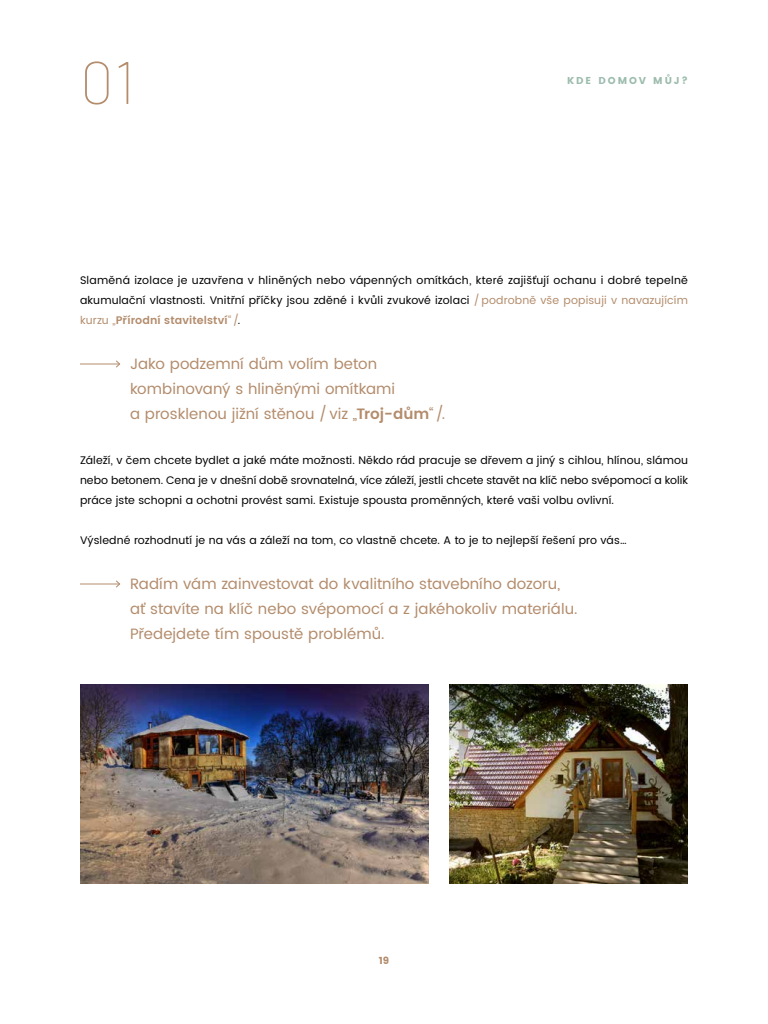
<style>
.page{position:relative;width:768px;height:1024px;background:#fff}
.page>*{position:absolute;margin:0;border:0;box-sizing:border-box;transform-origin:0 0}
.t1{font:100 60px "Barlow";color:#b38c6c}
.t2{font:15px/25px "Poppins";letter-spacing:.005em;color:#b38c6c}
.t3{font:11px/20px "Poppins";letter-spacing:.01em;color:#000;text-align:justify}
.t4{font:700 10px "Poppins";letter-spacing:.205em;color:#9cbcad}
.t5{font:700 10px "Poppins";color:#b38c6c}
.s1{color:#b38c6c}
.s2{font-weight:600;color:#b38c6c}
.s3{font-weight:600}
</style>
<div class="page">
<img style="left:80px;top:684px;width:349px;height:200px">
<img style="left:449px;top:684px;width:239px;height:200px">
<hr style="left:80px;top:364px;width:40px;height:1px;background:#b38c6c">
<svg style="left:115px;top:360px;width:5px;height:8px"></svg>
<hr style="left:80px;top:584px;width:40px;height:1px;background:#b38c6c">
<svg style="left:115px;top:580px;width:5px;height:8px"></svg>
<h1 class="t1" style="left:80px;top:40px;width:57px">01</h1>
<p class="t4" style="left:567px;top:75px;width:122px">KDE DOMOV MŮJ?</p>
<p class="t3" style="left:80px;top:270px;width:609px">Slaměná izolace je uzavřena v hliněných nebo vápenných omítkách, které zajišťují ochanu i dobré tepelně akumulační vlastnosti. Vnitřní příčky jsou zděné i kvůli zvukové izolaci <span class="s1">/podrobně vše popisuji v navazujícím kurzu „</span><span class="s2">Přírodní stavitelství</span><span class="s1">“ /</span>.</p>
<h2 class="t2" style="left:130px;top:352px;width:317px">Jako podzemní dům volím beton kombinovaný s hliněnými omítkami<br>a prosklenou jižní stěnou / viz „<span class="s3">Troj-dům</span>“ /.</h2>
<p class="t3" style="left:80px;top:450px;width:610px">Záleží, v čem chcete bydlet a jaké máte možnosti. Někdo rád pracuje se dřevem a jiný s cihlou, hlínou, slámou nebo betonem. Cena je v dnešní době srovnatelná, více záleží, jestli chcete stavět na klíč nebo svépomocí a kolik práce jste schopni a ochotni provést sami. Existuje spousta proměnných, které vaši volbu ovlivní.</p>
<p class="t3" style="left:80px;top:530px;width:548px">Výsledné rozhodnutí je na vás a záleží na tom, co vlastně chcete. A to je to nejlepší řešení pro vás…</p>
<h2 class="t2" style="left:130px;top:572px;width:449px">Radím vám zainvestovat do kvalitního stavebního dozoru, ať stavíte na klíč nebo svépomocí a z jakéhokoliv materiálu.<br>Předejdete tím spoustě problémů.</h2>
<p class="t5" style="left:379px;top:955px;width:12px">19</p>
</div>
